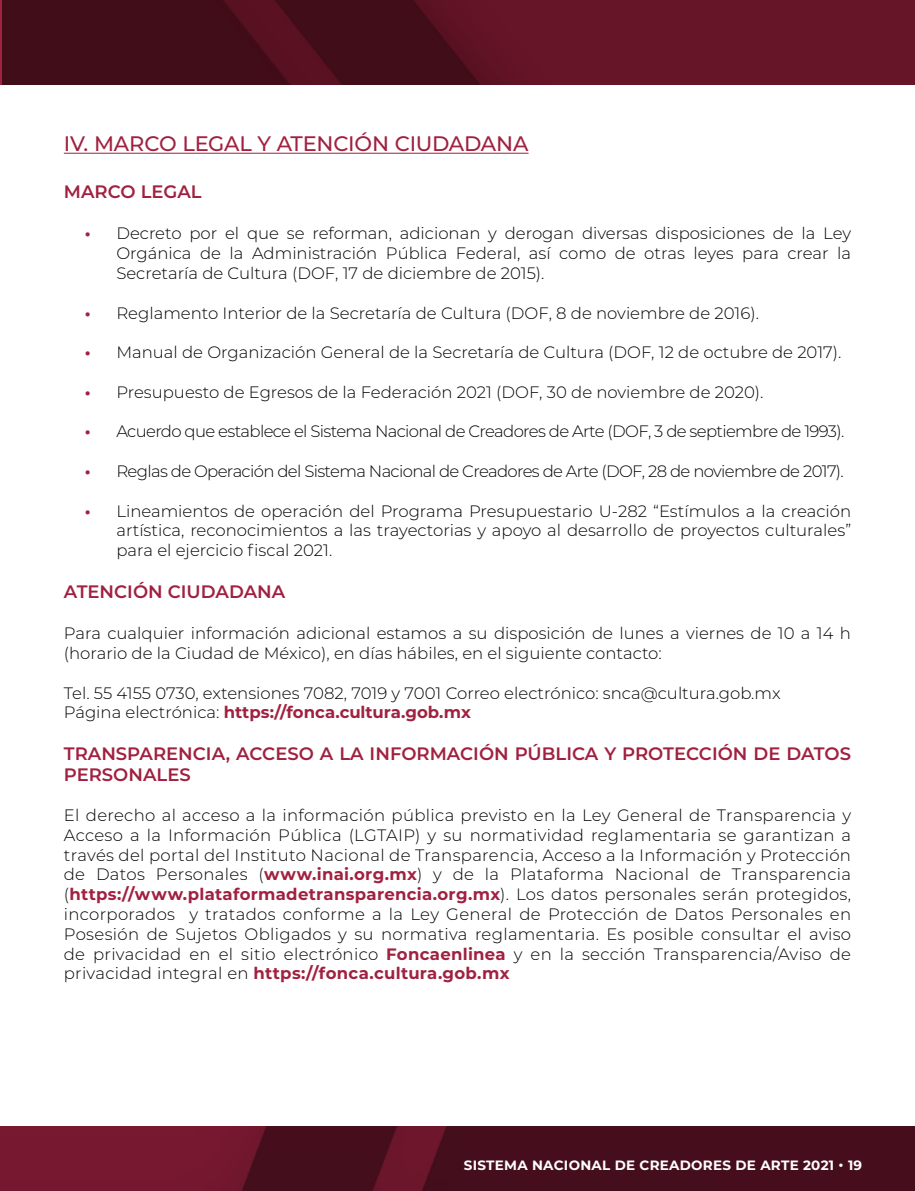
<style>
.page{position:relative;width:915px;height:1191px;background:#fff}
.page>*{position:absolute;margin:0;border:0;box-sizing:border-box;transform-origin:0 0}
.t1{font:500 21px "Montserrat";letter-spacing:-.01em;color:#a02140}
.t2{font:600 18px/21.6px "Montserrat";color:#a02140}
.t3{font:300 16.5px/19.8px "Montserrat";color:#000;text-align:justify}
.t4{font:300 16.5px "Montserrat";letter-spacing:-.04em;color:#000}
.t5{font:700 13.5px "Montserrat";letter-spacing:.02em;color:#fff}
.s1{font-weight:700;color:#a02140}
</style>
<div class="page">
<img style="left:1px;top:1126px;width:913px;height:65px">
<img style="left:1px;top:0;width:913px;height:84px">
<hr style="left:0;top:1126px;width:1px;height:65px;background:#a02140">
<hr style="left:0;top:0;width:1px;height:84px;background:#a02140">
<hr style="left:64px;top:153px;width:464px;height:1px;background:#a02140">
<p class="t1" style="left:64px;top:129px;width:466px">IV. MARCO LEGAL Y ATENCIÓN CIUDADANA</p>
<p class="t2" style="left:64px;top:180px;width:139px">MARCO LEGAL</p>
<p class="t3" style="left:116px;top:223px;width:736px;text-indent:-31px"><span class="s1">•</span> Decreto por el que se reforman, adicionan y derogan diversas disposiciones de la Ley Orgánica de la Administración Pública Federal, así como de otras leyes para crear la Secretaría de Cultura (DOF, 17 de diciembre de 2015).</p>
<p class="t3" style="left:85px;top:302px;width:675px"><span class="s1">•</span> Reglamento Interior de la Secretaría de Cultura (DOF, 8 de noviembre de 2016).</p>
<p class="t3" style="left:85px;top:342px;width:757px"><span class="s1">•</span> Manual de Organización General de la Secretaría de Cultura (DOF, 12 de octubre de 2017).</p>
<p class="t3" style="left:85px;top:381px;width:680px"><span class="s1">•</span> Presupuesto de Egresos de la Federación 2021 (DOF, 30 de noviembre de 2020).</p>
<p class="t4" style="left:85px;top:420px;width:760px"><span class="s1">•</span> Acuerdo que establece el Sistema Nacional de Creadores de Arte (DOF, 3 de septiembre de 1993).</p>
<p class="t4" style="left:85px;top:460px;width:760px"><span class="s1">•</span> Reglas de Operación del Sistema Nacional de Creadores de Arte (DOF, 28 de noviembre de 2017).</p>
<p class="t3" style="left:116px;top:500px;width:736px;text-indent:-31px"><span class="s1">•</span> Lineamientos de operación del Programa Presupuestario U-282 “Estímulos a la creación artística, reconocimientos a las trayectorias y apoyo al desarrollo de proyectos culturales” para el ejercicio fiscal 2021.</p>
<p class="t2" style="left:64px;top:579px;width:223px">ATENCIÓN CIUDADANA</p>
<p class="t3" style="left:64px;top:623px;width:788px">Para cualquier información adicional estamos a su disposición de lunes a viernes de 10 a 14 h (horario de la Ciudad de México), en días hábiles, en el siguiente contacto:</p>
<p class="t3" style="left:64px;top:682px;width:718px">Tel. 55 4155 0730, extensiones 7082, 7019 y 7001 Correo electrónico: snca@cultura.gob.mx<br>Página electrónica: <span class="s1">https://fonca.cultura.gob.mx</span></p>
<p class="t2" style="left:64px;top:741px;width:788px">TRANSPARENCIA, ACCESO A LA INFORMACIÓN PÚBLICA Y PROTECCIÓN DE DATOS<br>PERSONALES</p>
<p class="t3" style="left:64px;top:804px;width:788px">El derecho al acceso a la información pública previsto en la Ley General de Transparencia y Acceso a la Información Pública (LGTAIP) y su normatividad reglamentaria se garantizan a través del portal del Instituto Nacional de Transparencia, Acceso a la Información y Protección de Datos Personales (<span class="s1">www.inai.org.mx</span>) y de la Plataforma Nacional de Transparencia (<span class="s1">https://www.plataformadetransparencia.org.mx</span>). Los datos personales serán protegidos, incorporados y tratados conforme a la Ley General de Protección de Datos Personales en Posesión de Sujetos Obligados y su normativa reglamentaria. Es posible consultar el aviso de privacidad en el sitio electrónico <span class="s1">Foncaenlinea</span> y en la sección Transparencia/Aviso de privacidad integral en <span class="s1">https://fonca.cultura.gob.mx</span></p>
<p class="t5" style="left:464px;top:1155px;width:399px">SISTEMA NACIONAL DE CREADORES DE ARTE 2021 • 19</p>
</div>
